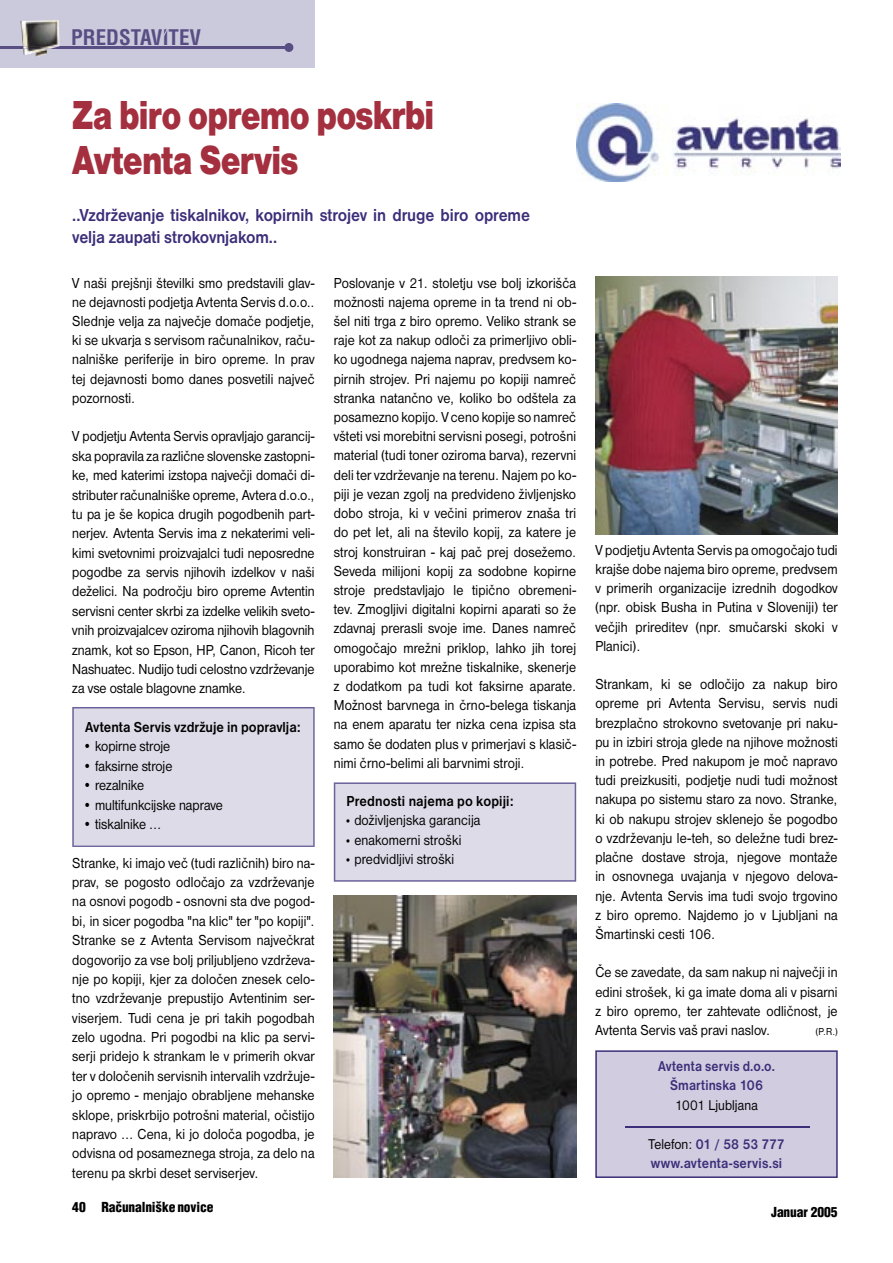
<style>
.page{position:relative;width:893px;height:1263px;background:#fff}
.page>*{position:absolute;margin:0;border:0;box-sizing:border-box;transform-origin:0 0}
.t1{font:42px/45px "Nimbus San DEE Blac";letter-spacing:-.025em;color:#a42f3e;scale:.8 1}
.t2{font:700 condensed 21px "SS Helvetica";color:#594e84}
.t3{font:700 18px/21.6px "Nimbus San DEE";letter-spacing:-.01em;color:#3c2e79;scale:.9 1}
.t4{font:15px/19.2px "Nimbus San DEE";letter-spacing:.01em;color:#000;text-align:justify;scale:.9 1}
.t5{font:700 15px "Nimbus San DEE";letter-spacing:.005em;color:#000;scale:.9 1}
.t6{font:700 14.7px/19.5px "Nimbus San DEE";letter-spacing:.01em;color:#3c2e79;text-align:center;scale:.87 1}
.t7{font:14.7px "Nimbus San DEE";letter-spacing:.01em;color:#000;scale:.9 1}
.t8{font:900 condensed 13.5px "SS Helvetica";letter-spacing:-.01em;color:#000}
.t9{font:10.5px "Nimbus San DEE";color:#000;scale:.9 1}
.s1{font-size:12px}
.s2{font-weight:400;color:#000}
</style>
<div class="page">
<div style="left:0;top:0;width:315px;height:68px;background:#cbcadc"></div>
<hr style="left:0;top:46px;width:289px;height:3px;background:#594e84">
<div style="left:284px;top:43px;width:9px;height:9px;background:#594e84;border-radius:50%"></div>
<img style="left:20px;top:20px;width:40px;height:37px">
<img style="left:23px;top:46px;width:37px;height:3px">
<div style="left:72px;top:707px;width:243px;height:140px;background:#dedbe8"></div>
<div style="left:334px;top:782px;width:242px;height:100px;background:#dedbe8"></div>
<img style="left:576px;top:103px;width:265px;height:78px">
<div style="left:595px;top:1050px;width:243px;height:128px;background:#d1ccdf"></div>
<hr style="left:625px;top:1126px;width:184px;height:2px;background:#3c2e79">
<img style="left:334px;top:895px;width:242px;height:283px">
<img style="left:595px;top:276px;width:243px;height:258px">
<h2 class="t2" style="left:71px;top:24px;width:131px">PREDSTAVITEV</h2>
<h1 class="t1" style="left:72px;top:93px;width:454px">Za biro opremo poskrbi<br>Avtenta Servis</h1>
<p class="t3" style="left:72px;top:205px;width:510px">..Vzdrževanje tiskalnikov, kopirnih strojev in druge biro opreme velja zaupati strokovnjakom..</p>
<p class="t4" style="left:334px;top:273px;width:271px">Poslovanje v 21. stoletju vse bolj izkorišča možnosti najema opreme in ta trend ni ob&shy;šel niti trga z biro opremo. Veliko strank se raje kot za nakup odloči za primerljivo obli&shy;ko ugodnega najema naprav, predvsem ko&shy;pirnih strojev. Pri najemu po kopiji namreč stranka natančno ve, koliko bo odštela za posamezno kopijo. V ceno kopije so namreč všteti vsi morebitni servisni posegi, potrošni material (tudi toner oziroma barva), rezervni deli ter vzdrževanje na terenu. Najem po ko&shy;piji je vezan zgolj na predvideno življenjsko dobo stroja, ki v večini primerov znaša tri do pet let, ali na število kopij, za katere je stroj konstruiran - kaj pač prej dosežemo.<br>Seveda milijoni kopij za sodobne kopirne stroje predstavljajo le tipično obremeni&shy;tev. Zmogljivi digitalni kopirni aparati so že zdavnaj prerasli svoje ime. Danes namreč omogočajo mrežni priklop, lahko jih torej uporabimo kot mrežne tiskalnike, skenerje z dodatkom pa tudi kot faksirne aparate.<br>Možnost barvnega in črno-belega tiskanja na enem aparatu ter nizka cena izpisa sta samo še dodaten plus v primerjavi s klasič&shy;nimi črno-belimi ali barvnimi stroji.</p>
<p class="t5" style="left:347px;top:793px;width:187px">Prednosti najema po kopiji:</p>
<p class="t4" style="left:344px;top:811px;width:153px"><span class="s1">•</span> doživljenjska garancija</p>
<p class="t4" style="left:344px;top:830px;width:131px"><span class="s1">•</span> enakomerni stroški</p>
<p class="t4" style="left:344px;top:849px;width:124px"><span class="s1">•</span> predvidljivi stroški</p>
<p class="t4" style="left:72px;top:273px;width:271px">V naši prejšnji številki smo predstavili glav&shy;ne dejavnosti podjetja Avtenta Servis d.o.o..<br>Slednje velja za največje domače podjetje, ki se ukvarja s servisom računalnikov, raču&shy;nalniške periferije in biro opreme. In prav tej dejavnosti bomo danes posvetili največ pozornosti.</p>
<p class="t4" style="left:72px;top:427px;width:271px">V podjetju Avtenta Servis opravljajo garancij&shy;ska popravila za različne slovenske zastopni&shy;ke, med katerimi izstopa največji domači di&shy;stributer računalniške opreme, Avtera d.o.o., tu pa je še kopica drugih pogodbenih part&shy;nerjev. Avtenta Servis ima z nekaterimi veli&shy;kimi svetovnimi proizvajalci tudi neposredne pogodbe za servis njihovih izdelkov v naši deželici. Na področju biro opreme Avtentin servisni center skrbi za izdelke velikih sveto&shy;vnih proizvajalcev oziroma njihovih blagovnih znamk, kot so Epson, HP, Canon, Ricoh ter Nashuatec. Nudijo tudi celostno vzdrževanje za vse ostale blagovne znamke.</p>
<p class="t5" style="left:85px;top:719px;width:241px">Avtenta Servis vzdržuje in popravlja:</p>
<p class="t4" style="left:83px;top:737px;width:99px">• kopirne stroje</p>
<p class="t4" style="left:83px;top:756px;width:101px">• faksirne stroje</p>
<p class="t4" style="left:83px;top:776px;width:69px">• rezalnike</p>
<p class="t4" style="left:83px;top:795px;width:157px">• multifunkcijske naprave</p>
<p class="t4" style="left:83px;top:814px;width:89px">• tiskalnike …</p>
<p class="t4" style="left:72px;top:853px;width:271px">Stranke, ki imajo več (tudi različnih) biro na&shy;prav, se pogosto odločajo za vzdrževanje na osnovi pogodb - osnovni sta dve pogod&shy;bi, in sicer pogodba "na klic" ter "po kopiji".<br>Stranke se z Avtenta Servisom največkrat dogovorijo za vse bolj priljubljeno vzdrževa&shy;nje po kopiji, kjer za določen znesek celo&shy;tno vzdrževanje prepustijo Avtentinim ser&shy;viserjem. Tudi cena je pri takih pogodbah zelo ugodna. Pri pogodbi na klic pa servi&shy;serji pridejo k strankam le v primerih okvar ter v določenih servisnih intervalih vzdržuje&shy;jo opremo - menjajo obrabljene mehanske sklope, priskrbijo potrošni material, očistijo napravo … Cena, ki jo določa pogodba, je odvisna od posameznega stroja, za delo na terenu pa skrbi deset serviserjev.</p>
<p class="t8" style="left:72px;top:1198px;width:143px">40 Ra~unalni{ke novice</p>
<p class="t4" style="left:595px;top:540px;width:271px">V podjetju Avtenta Servis pa omogočajo tudi krajše dobe najema biro opreme, predvsem v primerih organizacije izrednih dogodkov (npr. obisk Busha in Putina v Sloveniji) ter večjih prireditev (npr. smučarski skoki v Planici).</p>
<p class="t4" style="left:595px;top:675px;width:271px">Strankam, ki se odločijo za nakup biro opreme pri Avtenta Servisu, servis nudi brezplačno strokovno svetovanje pri naku&shy;pu in izbiri stroja glede na njihove možnosti in potrebe. Pred nakupom je moč napravo tudi preizkusiti, podjetje nudi tudi možnost nakupa po sistemu staro za novo. Stranke, ki ob nakupu strojev sklenejo še pogodbo o vzdrževanju le-teh, so deležne tudi brez&shy;plačne dostave stroja, njegove montaže in osnovnega uvajanja v njegovo delova&shy;nje. Avtenta Servis ima tudi svojo trgovino z biro opremo. Najdemo jo v Ljubljani na Šmartinski cesti 106.</p>
<p class="t4" style="left:595px;top:963px;width:271px">Če se zavedate, da sam nakup ni največji in edini strošek, ki ga imate doma ali v pisarni z biro opremo, ter zahtevate odličnost, je Avtenta Servis vaš pravi naslov.</p>
<p class="t9" style="left:816px;top:1026px;width:26px">(P.R.)</p>
<p class="t6" style="left:658px;top:1056px;width:136px">Avtenta servis d.o.o.<br>Šmartinska 106</p>
<p class="t7" style="left:675px;top:1097px;width:93px">1001 Ljubljana</p>
<p class="t6" style="left:648px;top:1134px;width:158px;text-align:left"><span class="s2">Telefon:</span> 01 / 58 53 777 www.avtenta-servis.si</p>
<p class="t8" style="left:771px;top:1204px;width:68px">Januar 2005</p>
</div>
